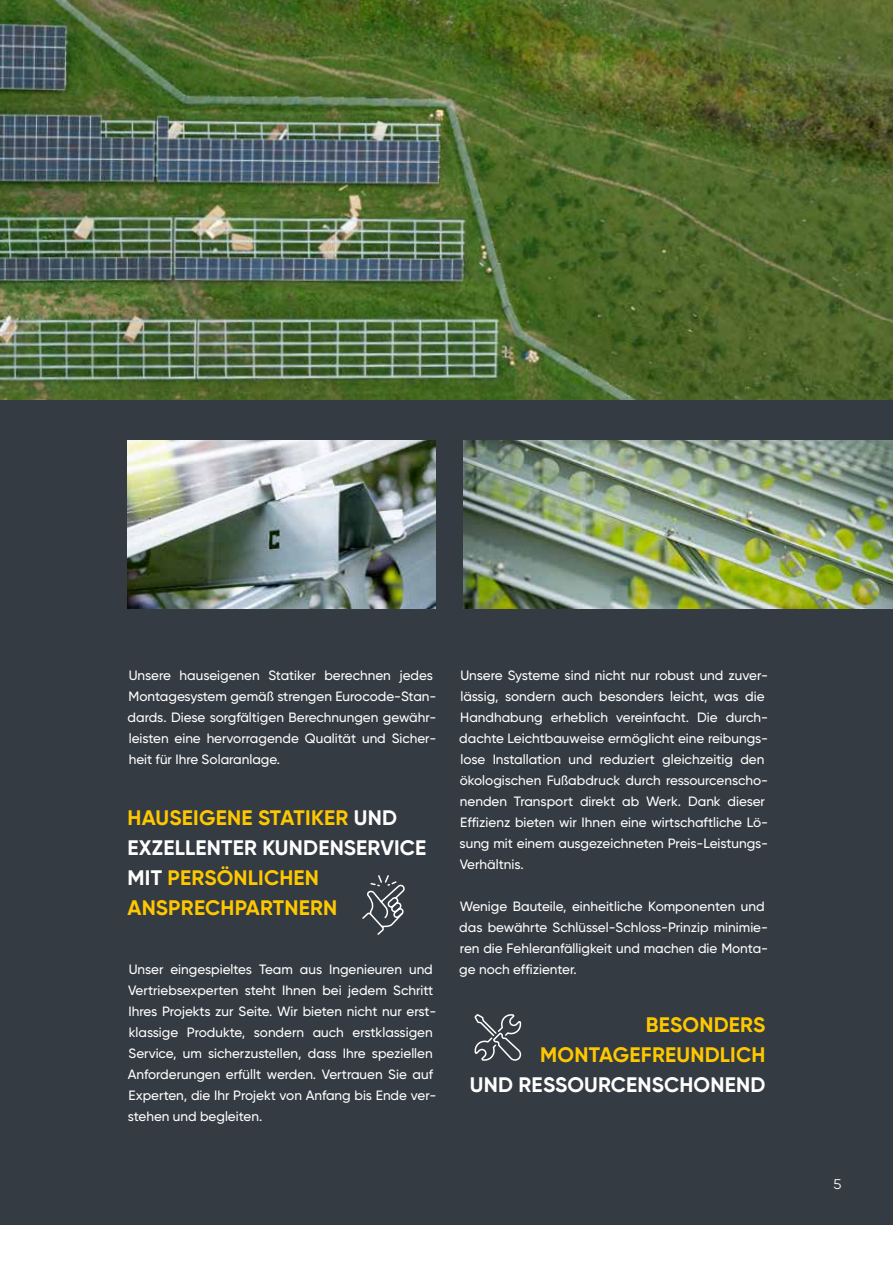
<style>
.page{position:relative;width:893px;height:1263px;background:#fff}
.page>*{position:absolute;margin:0;border:0;box-sizing:border-box;transform-origin:0 0}
.t1{font:700 21px/30px "Gilroy";letter-spacing:.01em;color:#fec800}
.t2{font:700 21px "Gilroy";letter-spacing:.01em;color:#fff}
.t3{font:14.1px "Gilroy";color:#fff}
.t4{font:500 13.5px/21px "Gilroy";color:#fff}
.s1{color:#fff}
</style>
<div class="page">
<div style="left:0;top:400px;width:893px;height:825px;background:#353b42"></div>
<img style="left:0;top:0;width:893px;height:400px">
<svg style="left:474px;top:1014px;width:48px;height:47px"></svg>
<svg style="left:362px;top:875px;width:43px;height:60px"></svg>
<img style="left:128px;top:440px;width:307px;height:169px">
<img style="left:463px;top:440px;width:430px;height:169px">
<p class="t4" style="left:128px;top:664px;width:310px">Unsere hauseigenen Statiker berechnen jedes Montagesystem gemäß strengen Eurocode-Stan&shy;dards. Diese sorgfältigen Berechnungen gewähr&shy;leisten eine hervorragende Qualität und Sicher&shy;heit für Ihre Solaranlage.</p>
<h1 class="t1" style="left:128px;top:802px;width:300px">HAUSEIGENE STATIKER <span class="s1">UND<br>EXZELLENTER KUNDENSERVICE<br>MIT</span> PERSÖNLICHEN<br>ANSPRECHPARTNERN</h1>
<p class="t4" style="left:128px;top:958px;width:310px">Unser eingespieltes Team aus Ingenieuren und Vertriebsexperten steht Ihnen bei jedem Schritt Ihres Projekts zur Seite. Wir bieten nicht nur erst&shy;klassige Produkte, sondern auch erstklassigen Service, um sicherzustellen, dass Ihre speziellen Anforderungen erfüllt werden. Vertrauen Sie auf Experten, die Ihr Projekt von Anfang bis Ende ver&shy;stehen und begleiten.</p>
<p class="t4" style="left:459px;top:664px;width:310px">Unsere Systeme sind nicht nur robust und zuver&shy;lässig, sondern auch besonders leicht, was die Handhabung erheblich vereinfacht. Die durch&shy;dachte Leichtbauweise ermöglicht eine reibungs&shy;lose Installation und reduziert gleichzeitig den ökologischen Fußabdruck durch ressourcenscho&shy;nenden Transport direkt ab Werk. Dank dieser Effizienz bieten wir Ihnen eine wirtschaftliche Lö&shy;sung mit einem ausgezeichneten Preis-Leistungs-Verhältnis.</p>
<p class="t4" style="left:459px;top:895px;width:310px">Wenige Bauteile, einheitliche Komponenten und das bewährte Schlüssel-Schloss-Prinzip minimie&shy;ren die Fehleranfälligkeit und machen die Monta&shy;ge noch effizienter.</p>
<h1 class="t1" style="left:540px;top:1009px;width:227px;text-align:right">BESONDERS<br>MONTAGEFREUNDLICH</h1>
<h1 class="t2" style="left:470px;top:1071px;width:297px">UND RESSOURCENSCHONEND</h1>
<p class="t3" style="left:833px;top:1175px;width:9px">5</p>
</div>
